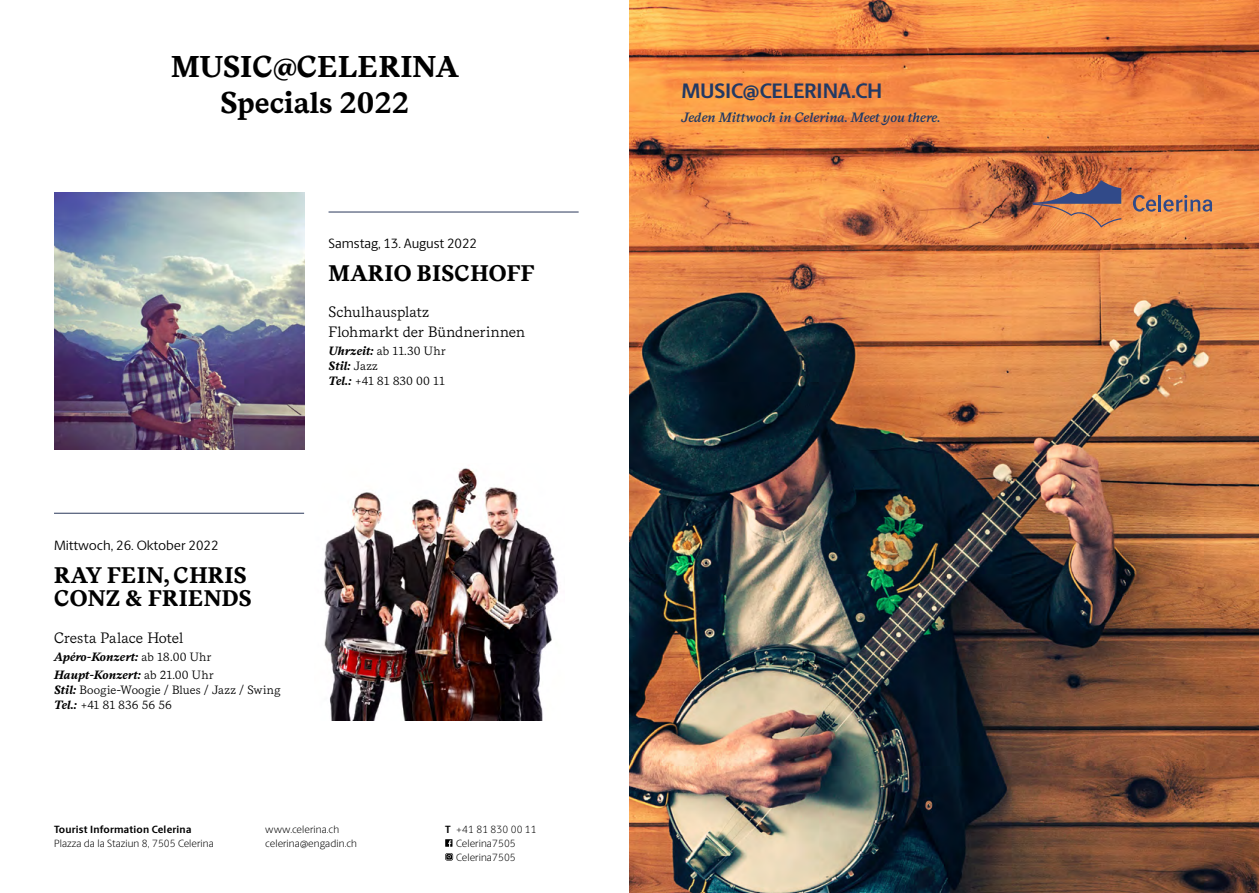
<style>
.page{position:relative;width:1259px;height:893px;background:#fff}
.page>*{position:absolute;margin:0;border:0;box-sizing:border-box;transform-origin:0 0}
.t1{font:700 30px/36px "Messina Serif";color:#000;text-align:center}
.t2{font:700 22.5px/22.5px "Messina Serif";letter-spacing:.01em;color:#000}
.t3{font:700 21px "Berlingske Sans";letter-spacing:-.01em;color:#223964}
.t4{font:15px/19.5px "Messina Serif";color:#000}
.t5{font:13.5px "Berlingske Sans";color:#000}
.t6{font:italic 600 13.5px "Messina Serif";color:#223964}
.t7{font:12px/15px "Messina Serif";color:#000}
.t8{font:italic 700 12px/18px "Messina Serif";color:#000}
.t9{font:300 10.5px/14px "Berlingske Sans";letter-spacing:.01em;color:#000}
.t10{font:700 10.5px "Berlingske Sans";letter-spacing:.02em;color:#000}
.s1{font-weight:700;font-style:italic}
.s2{font-weight:400;font-style:normal}
.s3{font-weight:700}
</style>
<div class="page">
<img style="left:629px;top:0;width:630px;height:893px">
<hr style="left:1158px;top:195px;width:3px;height:16px;background:#314a89">
<svg style="left:1133px;top:195px;width:23px;height:17px"></svg>
<svg style="left:1163px;top:195px;width:49px;height:17px"></svg>
<svg style="left:1032px;top:180px;width:89px;height:47px;background:#b07156"></svg>
<img style="left:54px;top:193px;width:250px;height:257px">
<img style="left:324px;top:468px;width:234px;height:252px">
<hr style="left:328px;top:212px;width:250px;height:1px;background:#2a385a">
<hr style="left:54px;top:513px;width:250px;height:1px;background:#2a385a">
<svg style="left:445px;top:839px;width:7px;height:8px"></svg>
<svg style="left:445px;top:853px;width:8px;height:8px"></svg>
<h1 class="t1" style="left:171px;top:48px;width:289px">MUSIC@CELERINA<br>Specials 2022</h1>
<p class="t5" style="left:328px;top:234px;width:150px">Samstag, 13. August 2022</p>
<h2 class="t2" style="left:329px;top:262px;width:207px">MARIO BISCHOFF</h2>
<h3 class="t4" style="left:328px;top:302px;width:198px">Schulhausplatz<br>Flohmarkt der Bündnerinnen</h3>
<p class="t7" style="left:328px;top:343px;width:119px"><span class="s1">Uhrzeit:</span> ab 11.30 Uhr<br><span class="s1">Stil:</span> Jazz<br><span class="s1">Tel.:</span> +41 81 830 00 11</p>
<p class="t5" style="left:54px;top:536px;width:166px">Mittwoch, 26. Oktober 2022</p>
<h2 class="t2" style="left:54px;top:564px;width:199px">RAY FEIN, CHRIS<br>CONZ &amp; FRIENDS</h2>
<h3 class="t4" style="left:54px;top:628px;width:131px">Cresta Palace Hotel</h3>
<p class="t8" style="left:54px;top:648px;width:161px">Apéro-Konzert: <span class="s2">ab 18.00 Uhr<br></span>Haupt-Konzert: <span class="s2">ab 21.00 Uhr</span></p>
<p class="t7" style="left:54px;top:682px;width:228px"><span class="s1">Stil:</span> Boogie-Woogie / Blues / Jazz / Swing<br><span class="s1">Tel.:</span> +41 81 836 56 56</p>
<p class="t10" style="left:54px;top:821px;width:139px">Tourist Information Celerina</p>
<p class="t9" style="left:54px;top:836px;width:161px">Plazza da la Staziun 8, 7505 Celerina</p>
<p class="t9" style="left:265px;top:822px;width:93px">www.celerina.ch celerina@engadin.ch</p>
<p class="t9" style="left:456px;top:822px;width:82px;text-indent:-11px"><span class="s3">T</span> +41 81 830 00 11<br>Celerina7505<br>Celerina7505</p>
<h3 class="t3" style="left:681px;top:75px;width:202px">MUSIC@CELERINA.CH</h3>
<p class="t6" style="left:681px;top:107px;width:261px">Jeden Mittwoch in Celerina. Meet you there.</p>
</div>
